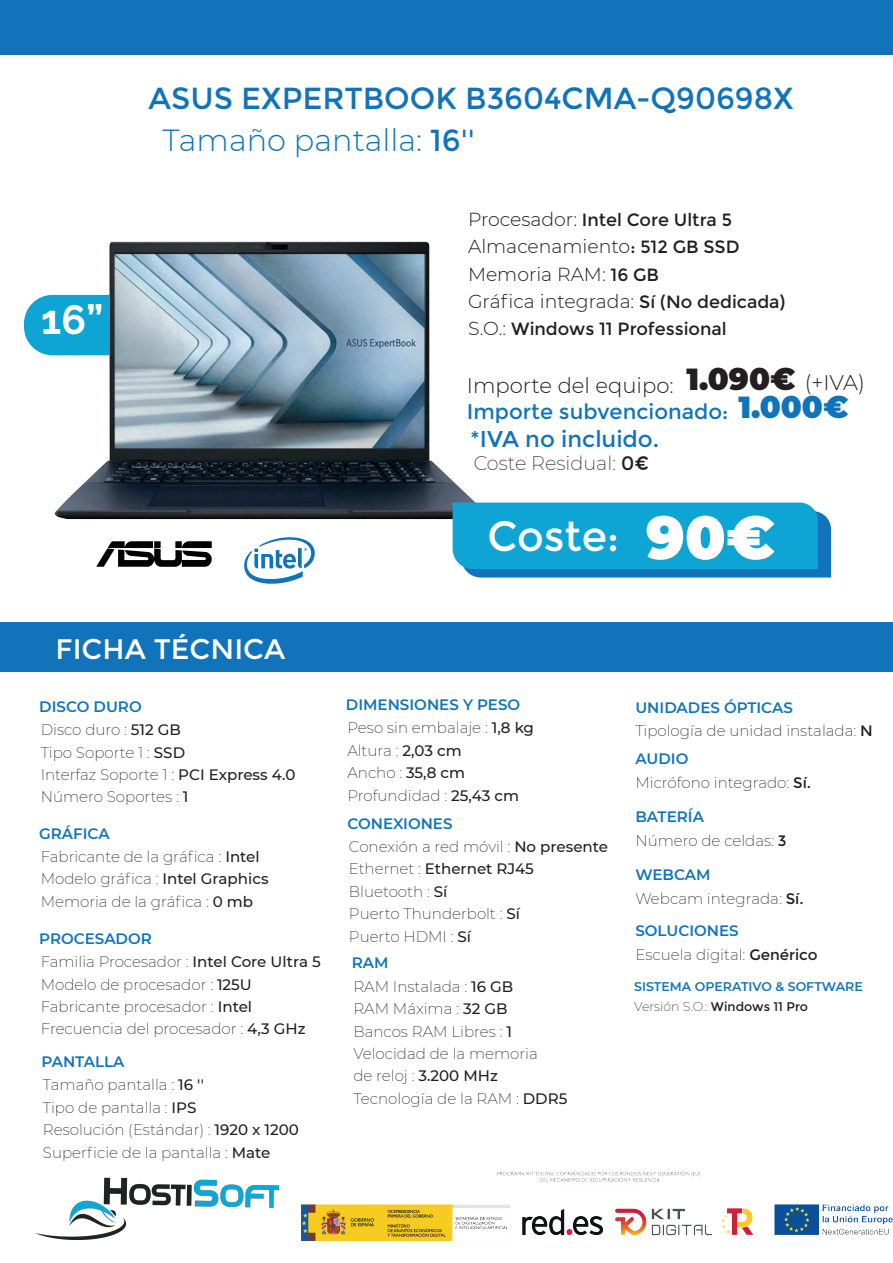
<style>
.page{position:relative;width:893px;height:1263px;background:#fff}
.page>*{position:absolute;margin:0;border:0;box-sizing:border-box;transform-origin:0 0}
.t1{font:42px "Montserrat";color:#fff}
.t2{font:700 40.65px "Raleway";color:#fff}
.t3{font:30.45px "Montserrat";color:#1174bb}
.t4{font:300 30.45px "Montserrat";color:#1174bb}
.t5{font:28.2px "Montserrat";color:#fff}
.t6{font:22.8px "Montserrat";color:#1174bb}
.t7{font:300 21.15px/25.8px "Montserrat";color:#231f20}
.t8{font:200 19.2px "Montserrat";color:#231f20}
.t9{font:300 18.9px/27px "Montserrat";color:#231f20}
.t10{font:17.7px "Montserrat";color:#231f20}
.t11{font:200 15.15px/22.4px "Montserrat";color:#231f20}
.t12{font:600 15.15px "Montserrat";color:#1174bb}
.t13{font:600 12.6px "Montserrat";color:#1174bb}
.t14{font:200 12.6px "Montserrat";color:#231f20}
.s1{font-weight:400}
.s2{font-weight:300;font-size:18.9px}
.s3{font-weight:400;font-size:17.7px}
.s4{font-weight:900;font-size:30.45px}
.s5{font-weight:400;color:#1174bb}
.s6{font-weight:900;font-size:30.45px;color:#1174bb}
.s7{font-weight:900;font-size:60.45px}
.s8{font-weight:500}
</style>
<div class="page">
<svg style="left:244px;top:537px;width:71px;height:47px"></svg>
<img style="left:302px;top:1172px;width:591px;height:69px">
<img style="left:35px;top:1177px;width:245px;height:63px">
<div style="left:0;top:0;width:893px;height:54px;background:#1174bb"></div>
<div style="left:0;top:622px;width:893px;height:50px;background:#1174bb"></div>
<svg style="left:24px;top:295px;width:31px;height:60px"></svg>
<img style="left:55px;top:241px;width:420px;height:278px">
<svg style="left:453px;top:502px;width:378px;height:76px;background:#15a1d2"></svg>
<img style="left:96px;top:542px;width:115px;height:24px">
<h3 class="t3" style="left:149px;top:81px;width:646px">ASUS EXPERTBOOK B3604CMA-Q90698X</h3>
<h2 class="t2" style="left:41px;top:296px;width:64px">16”</h2>
<h3 class="t4" style="left:163px;top:120px;width:314px">Tamaño pantalla: <span class="s1">16''</span></h3>
<p class="t10" style="left:468px;top:210px;width:266px"><span class="s2">Procesador:</span> Intel Core Ultra 5</p>
<p class="t9" style="left:468px;top:233px;width:319px">Almacenamiento<span class="s3">: 512 GB SSD<br></span>Memoria RAM: <span class="s3">16 GB<br></span>Gráfica integrada: <span class="s3">Sí (No dedicada)</span></p>
<p class="t10" style="left:468px;top:318px;width:260px"><span class="s2">S.O.:</span> Windows 11 Professional</p>
<h3 class="t7" style="left:467px;top:372px;width:400px">Importe del equipo: <span class="s4">1.090€</span> (+IVA)<br><span class="s5">Importe subvencionado:</span> <span class="s6">1.000€</span></h3>
<h3 class="t6" style="left:470px;top:426px;width:191px">*IVA no incluido.</h3>
<p class="t8" style="left:474px;top:450px;width:177px">Coste Residual: <span class="s1">0€</span></p>
<h1 class="t1" style="left:488px;top:511px;width:289px">Coste: <span class="s7">90€</span></h1>
<h3 class="t5" style="left:56px;top:632px;width:231px">FICHA TÉCNICA</h3>
<p class="t12" style="left:39px;top:696px;width:104px">DISCO DURO</p>
<p class="t11" style="left:41px;top:718px;width:256px">Disco duro : <span class="s8">512 GB<br></span>Tipo Soporte 1 : <span class="s8">SSD<br></span>Interfaz Soporte 1 : <span class="s8">PCI Express 4.0<br></span>Número Soportes : <span class="s8">1</span></p>
<p class="t12" style="left:39px;top:822px;width:72px">GRÁFICA</p>
<p class="t11" style="left:41px;top:845px;width:229px">Fabricante de la gráfica : <span class="s8">Intel<br></span>Modelo gráfica : <span class="s8">Intel Graphics<br></span>Memoria de la gráfica : <span class="s8">0 mb</span></p>
<p class="t12" style="left:39px;top:928px;width:114px">PROCESADOR</p>
<p class="t11" style="left:41px;top:950px;width:282px">Familia Procesador : <span class="s8">Intel Core Ultra 5<br></span>Modelo de procesador : <span class="s8">125U </span>Fabricante procesador : <span class="s8">Intel </span>Frecuencia del procesador : <span class="s8">4,3 GHz</span></p>
<p class="t12" style="left:41px;top:1051px;width:85px">PANTALLA</p>
<p class="t11" style="left:43px;top:1073px;width:257px">Tamaño pantalla : <span class="s8">16 ''<br></span>Tipo de pantalla : <span class="s8">IPS<br></span>Resolución (Estándar) : <span class="s8">1920 x 1200<br></span>Superficie de la pantalla : <span class="s8">Mate</span></p>
<p class="t12" style="left:346px;top:694px;width:176px">DIMENSIONES Y PESO</p>
<p class="t11" style="left:347px;top:716px;width:188px">Peso sin embalaje : <span class="s8">1,8 kg<br></span>Altura : <span class="s8">2,03 cm<br></span>Ancho : <span class="s8">35,8 cm<br></span>Profundidad : <span class="s8">25,43 cm</span></p>
<p class="t12" style="left:347px;top:812px;width:107px">CONEXIONES</p>
<p class="t11" style="left:349px;top:835px;width:261px">Conexión a red móvil : <span class="s8">No presente<br></span>Ethernet : <span class="s8">Ethernet RJ45<br></span>Bluetooth : <span class="s8">Sí<br></span>Puerto Thunderbolt : <span class="s8">Sí<br></span>Puerto HDMI : <span class="s8">Sí</span></p>
<p class="t12" style="left:352px;top:952px;width:38px">RAM</p>
<p class="t11" style="left:353px;top:975px;width:215px">RAM Instalada : <span class="s8">16 GB<br></span>RAM Máxima : <span class="s8">32 GB<br></span>Bancos RAM Libres : <span class="s8">1<br></span>Velocidad de la memoria<br>de reloj : <span class="s8">3.200 MHz<br></span>Tecnología de la RAM : <span class="s8">DDR5</span></p>
<p class="t12" style="left:635px;top:697px;width:159px">UNIDADES ÓPTICAS</p>
<p class="t11" style="left:635px;top:719px;width:239px">Tipología de unidad instalada: <span class="s1">N</span></p>
<p class="t12" style="left:635px;top:748px;width:54px">AUDIO</p>
<p class="t11" style="left:635px;top:771px;width:177px">Micrófono integrado: <span class="s1">Sí.</span></p>
<p class="t12" style="left:635px;top:806px;width:70px">BATERÍA</p>
<p class="t11" style="left:635px;top:829px;width:153px">Número de celdas: <span class="s1">3</span></p>
<p class="t12" style="left:635px;top:864px;width:77px">WEBCAM</p>
<p class="t11" style="left:635px;top:887px;width:170px">Webcam integrada: <span class="s1">Sí.</span></p>
<p class="t12" style="left:635px;top:920px;width:105px">SOLUCIONES</p>
<p class="t11" style="left:635px;top:943px;width:184px">Escuela digital: <span class="s1">Genérico</span></p>
<p class="t13" style="left:634px;top:977px;width:230px">SISTEMA OPERATIVO &amp; SOFTWARE</p>
<p class="t14" style="left:634px;top:998px;width:175px">Versión S.O.: <span class="s1">Windows 11 Pro</span></p>
</div>
